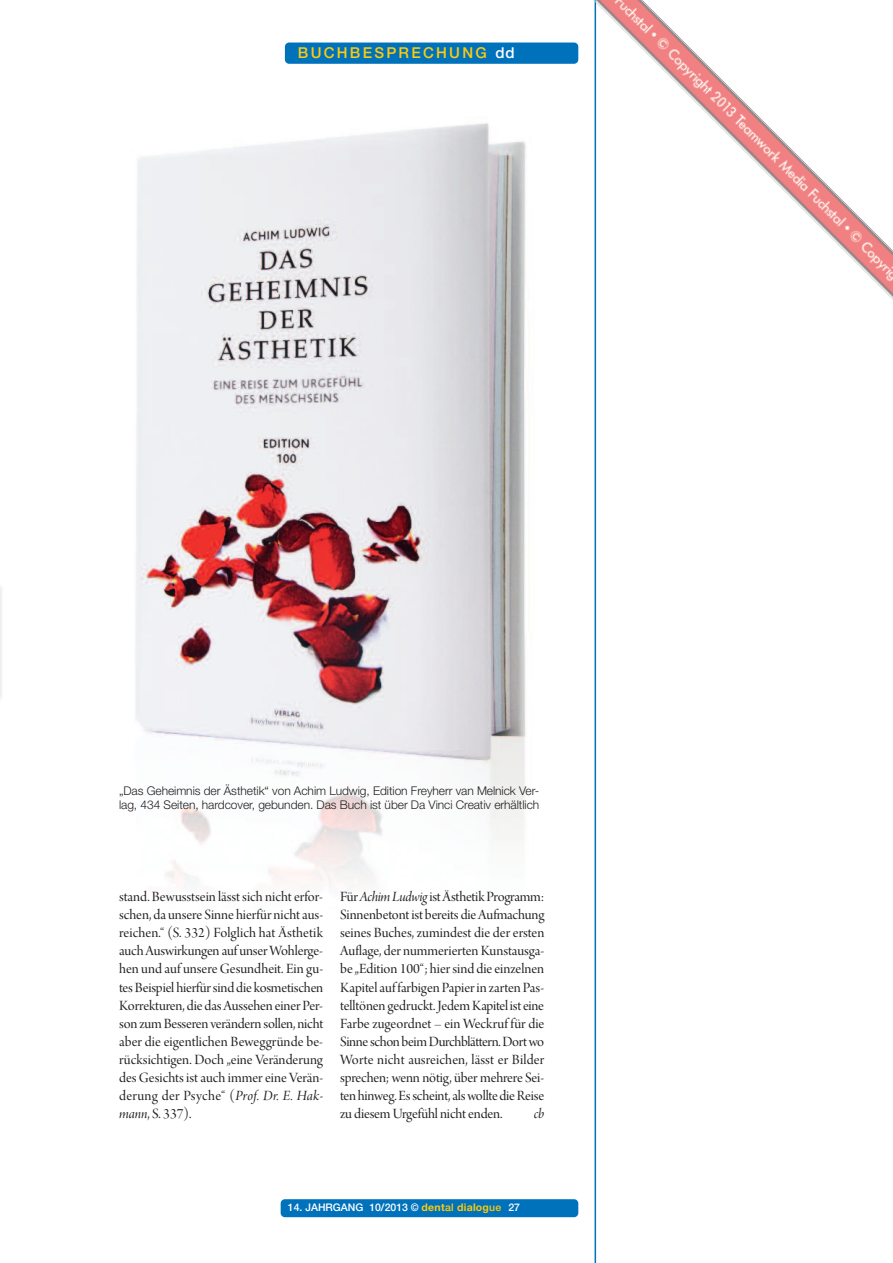
<style>
.page{position:relative;width:893px;height:1263px;background:#fff}
.page>*{position:absolute;margin:0;border:0;box-sizing:border-box;transform-origin:0 0}
.t1{font:15px/18px "Arno Pro Display";letter-spacing:-.01em;color:#231f20;text-align:justify}
.t2{font:500 15px "Helvetica Neue";letter-spacing:.15em;color:#feca0a}
.t3{font:15px "Arno Pro Italic Display";color:#231f20}
.t4{font:300 12px/13.5px "Helvetica Neue";letter-spacing:-.005em;color:#231f20}
.t5{font:500 10.5px "Helvetica Neue";color:#fff}
.s1{color:#fff}
.s2{font-family:"Arno Pro Italic Display"}
.s3{font-weight:700;color:#feca0a}
.s4{color:#feca0a}
</style>
<div class="page">
<img style="left:135px;top:123px;width:391px;height:765px">
<div style="left:281px;top:1199px;width:297px;height:18px;background:#0072bc;border-radius:4px"></div>
<div style="left:285px;top:43px;width:293px;height:21px;background:#0072bc;border-radius:4px"></div>
<hr style="left:595px;top:0;width:1px;height:1263px;background:#0072bc">
<img style="left:535px;top:0;width:358px;height:358px">
<p class="t2" style="left:298px;top:47px;width:218px">BUCHBESPRECHUNG <span class="s1">dd</span></p>
<p class="t4" style="left:119px;top:785px;width:422px">„Das Geheimnis der Ästhetik“ von Achim Ludwig, Edition Freyherr van Melnick Ver&shy;lag, 434 Seiten, hardcover, gebunden. Das Buch ist über Da Vinci Creativ erhältlich</p>
<p class="t1" style="left:119px;top:889px;width:206px">stand. Bewusstsein lässt sich nicht erfor&shy;schen, da unsere Sinne hierfür nicht aus&shy;reichen.“ (S. 332) Folglich hat Ästhetik auch Auswirkungen auf unser Wohlerge&shy;hen und auf unsere Gesundheit. Ein gu&shy;tes Beispiel hierfür sind die kosmetischen Korrekturen, die das Aussehen einer Per&shy;son zum Besseren verändern sollen, nicht aber die eigentlichen Beweggründe be&shy;rücksichtigen. Doch „eine Veränderung des Gesichts ist auch immer eine Verän&shy;derung der Psyche“ (<span class="s2">Prof. Dr. E. Hak&shy;mann</span>, S. 337).</p>
<p class="t1" style="left:340px;top:889px;width:206px">Für <span class="s2">Achim Ludwig</span>ist Ästhetik Programm:<br>Sinnenbetont ist bereits die Aufmachung seines Buches, zumindest die der ersten Auflage, der nummerierten Kunstausga&shy;be „Edition 100“; hier sind die einzelnen Kapitel auf farbigen Papier in zarten Pas&shy;telltönen gedruckt. Jedem Kapitel ist eine Farbe zugeordnet – ein Weckruf für die Sinne schon beim Durchblättern. Dort wo Worte nicht ausreichen, lässt er Bilder sprechen; wenn nötig, über mehrere Sei&shy;ten hinweg. Es scheint, als wollte die Reise zu diesem Urgefühl nicht enden.</p>
<p class="t3" style="left:534px;top:1107px;width:12px">cb</p>
<p class="t5" style="left:288px;top:1204px;width:234px">14. JAHRGANG 10/2013 © <span class="s3">dent</span><span class="s4">al</span> <span class="s3">dialog</span><span class="s4">ue</span> 27</p>
</div>
